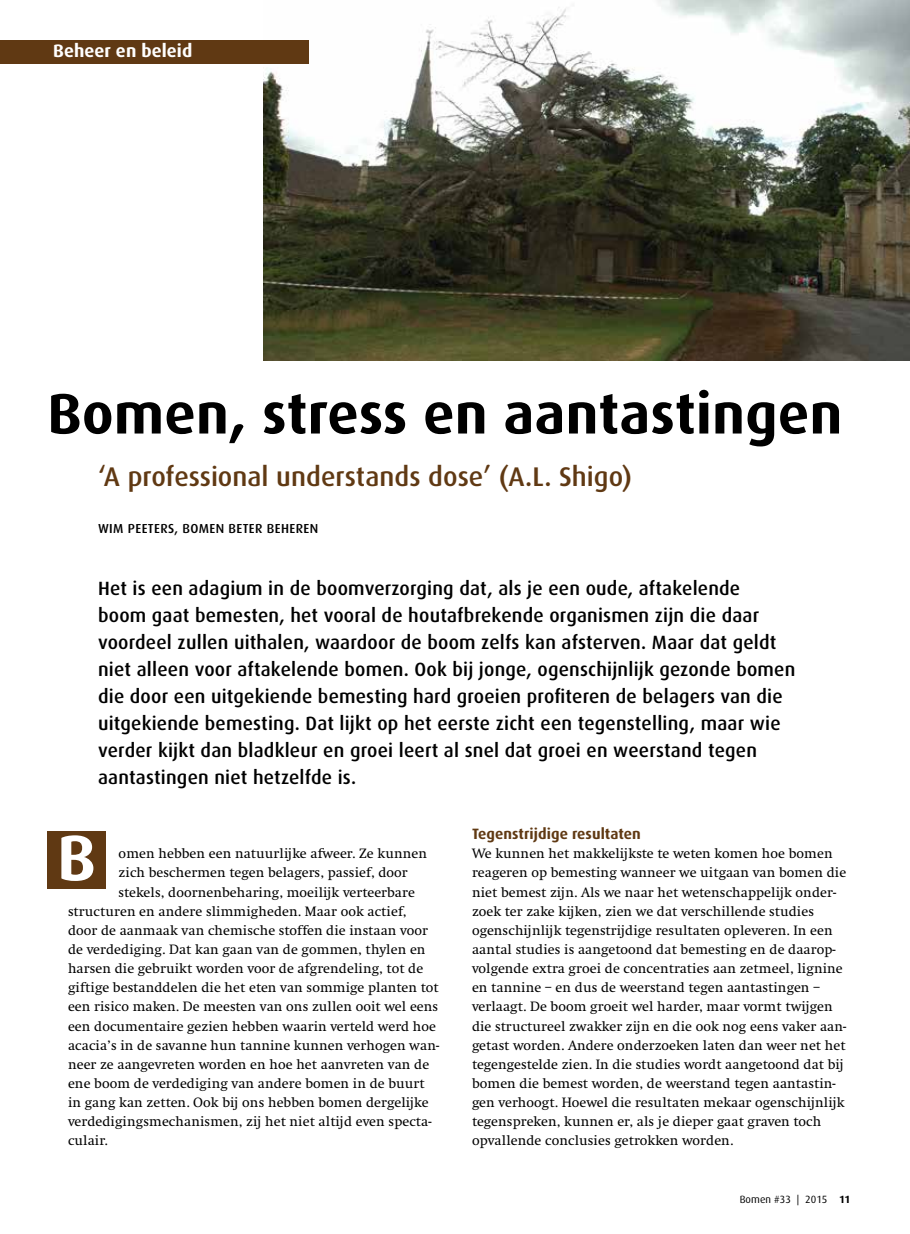
<style>
.page{position:relative;width:910px;height:1234px;background:#fff}
.page>*{position:absolute;margin:0;border:0;box-sizing:border-box;transform-origin:0 0}
.t1{font:700 64.35px "Dax";color:#fff}
.t2{font:700 57px "Dax";letter-spacing:.005em;color:#000}
.t3{font:500 27px "Dax";color:#603913}
.t4{font:500 19.2px/27px "Dax";letter-spacing:.01em;color:#000}
.t5{font:700 18px "Dax";letter-spacing:.005em;color:#fff}
.t6{font:700 15px "Dax";letter-spacing:.005em;color:#603913}
.t7{font:14.1px/19.2px "Swift EF";letter-spacing:.005em;color:#000}
.t8{font:500 13.05px "Dax";letter-spacing:.03em;color:#000}
.t9{font:10.5px "Dax";letter-spacing:.005em;color:#000}
.s1{font-weight:700}
</style>
<div class="page">
<img style="left:264px;top:0;width:646px;height:360px">
<div style="left:47px;top:830px;width:59px;height:58px;background:#603913"></div>
<div style="left:0;top:40px;width:308px;height:24px;background:#603913"></div>
<p class="t5" style="left:53px;top:41px;width:141px">Beheer en beleid</p>
<h2 class="t2" style="left:47px;top:381px;width:796px">Bomen, stress en aantastingen</h2>
<h3 class="t3" style="left:98px;top:461px;width:535px">‘A professional understands dose’ (A.L. Shigo)</h3>
<p class="t8" style="left:98px;top:521px;width:222px">WIM PEETERS, BOMEN BETER BEHEREN</p>
<p class="t4" style="left:98px;top:575px;width:699px">Het is een adagium in de boomverzorging dat, als je een oude, aftakelende<br>boom gaat bemesten, het vooral de houtafbrekende organismen zijn die daar voordeel zullen uithalen, waardoor de boom zelfs kan afsterven. Maar dat geldt niet alleen voor aftakelende bomen. Ook bij jonge, ogenschijnlijk gezonde bomen die door een uitgekiende bemesting hard groeien profiteren de belagers van die uitgekiende bemesting. Dat lijkt op het eerste zicht een tegenstelling, maar wie verder kijkt dan bladkleur en groei leert al snel dat groei en weerstand tegen aantastingen niet hetzelfde is.</p>
<h1 class="t1" style="left:57px;top:821px;width:40px">B</h1>
<p class="t7" style="left:119px;top:844px;width:310px">omen hebben een natuurlijke afweer. Ze kunnen</p>
<p class="t7" style="left:119px;top:863px;width:291px">zich beschermen tegen belagers, passief, door</p>
<p class="t7" style="left:119px;top:882px;width:298px">stekels, doornenbeharing, moeilijk verteerbare</p>
<p class="t7" style="left:68px;top:901px;width:340px">structuren en andere slimmigheden. Maar ook actief,</p>
<p class="t7" style="left:68px;top:920px;width:361px">door de aanmaak van chemische stoffen die instaan voor</p>
<p class="t7" style="left:68px;top:939px;width:359px">de verdediging. Dat kan gaan van de gommen, thylen en</p>
<p class="t7" style="left:68px;top:959px;width:357px">harsen die gebruikt worden voor de afgrendeling, tot de</p>
<p class="t7" style="left:68px;top:978px;width:372px">giftige bestanddelen die het eten van sommige planten tot</p>
<p class="t7" style="left:68px;top:997px;width:372px">een risico maken. De meesten van ons zullen ooit wel eens</p>
<p class="t7" style="left:68px;top:1016px;width:370px">een documentaire gezien hebben waarin verteld werd hoe</p>
<p class="t7" style="left:68px;top:1035px;width:373px">acacia’s in de savanne hun tannine kunnen verhogen wan-</p>
<p class="t7" style="left:68px;top:1054px;width:363px">neer ze aangevreten worden en hoe het aanvreten van de</p>
<p class="t7" style="left:68px;top:1073px;width:358px">ene boom de verdediging van andere bomen in de buurt</p>
<p class="t7" style="left:68px;top:1092px;width:362px">in gang kan zetten. Ook bij ons hebben bomen dergelijke</p>
<p class="t7" style="left:68px;top:1112px;width:365px">verdedigingsmechanismen, zij het niet altijd even specta-</p>
<p class="t7" style="left:68px;top:1131px;width:41px">culair.</p>
<p class="t6" style="left:472px;top:825px;width:170px">Tegenstrijdige resultaten</p>
<p class="t7" style="left:472px;top:844px;width:376px">We kunnen het makkelijkste te weten komen hoe bomen reageren op bemesting wanneer we uitgaan van bomen die niet bemest zijn. Als we naar het wetenschappelijk onder&shy;zoek ter zake kijken, zien we dat verschillende studies ogenschijnlijk tegenstrijdige resultaten opleveren. In een aantal studies is aangetoond dat bemesting en de daarop&shy;volgende extra groei de concentraties aan zetmeel, lignine en tannine – en dus de weerstand tegen aantastingen – verlaagt. De boom groeit wel harder, maar vormt twijgen die structureel zwakker zijn en die ook nog eens vaker aan&shy;getast worden. Andere onderzoeken laten dan weer net het tegengestelde zien. In die studies wordt aangetoond dat bij bomen die bemest worden, de weerstand tegen aantastin&shy;gen verhoogt. Hoewel die resultaten mekaar ogenschijnlijk tegenspreken, kunnen er, als je dieper gaat graven toch opvallende conclusies getrokken worden.</p>
<p class="t9" style="left:740px;top:1193px;width:112px">Bomen #33 | 2015 <span class="s1">11</span></p>
</div>
